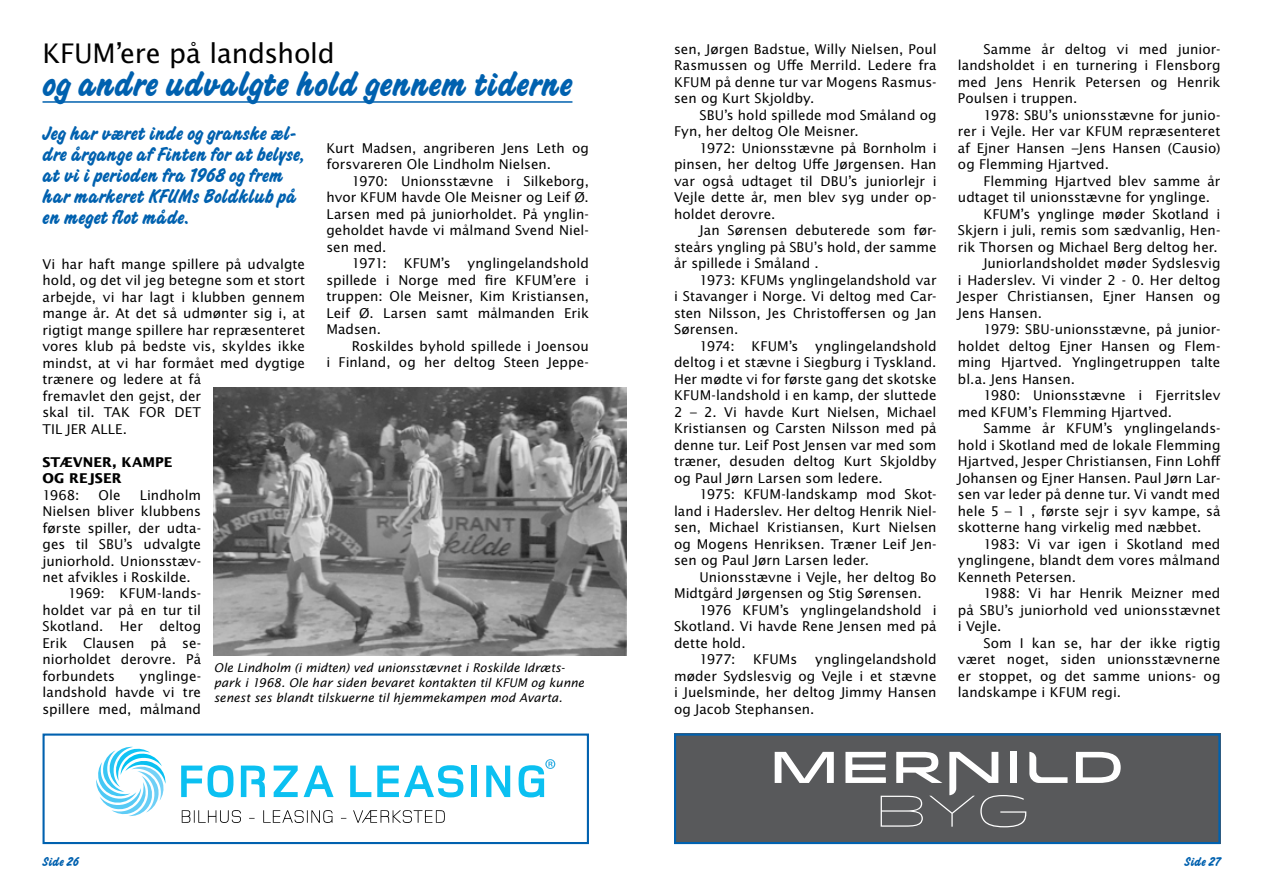
<style>
.page{position:relative;width:1263px;height:893px;background:#fff}
.page>*{position:absolute;margin:0;border:0;box-sizing:border-box;transform-origin:0 0}
.t1{font:37.5px "Challenge Bold Plain";letter-spacing:-.005em;color:#0061af}
.t2{font:27px "Lucida Sans Std";letter-spacing:-.01em;color:#000}
.t3{font:21px/21px "Challenge Bold Plain";color:#0061af}
.t4{font:13.5px/16.5px "Lucida Sans Std";letter-spacing:.005em;color:#000;text-align:justify}
.t5{font:700 13.5px/16.5px "Lucida Sans Std";color:#000}
.t6{font:13.5px "Challenge Bold Plain";letter-spacing:.005em;color:#0061af}
.t7{font:italic 12px/15px "Lucida Sans Std";color:#000}
</style>
<div class="page">
<div style="left:674px;top:733px;width:546px;height:111px;background:#58595b"></div>
<svg style="left:775px;top:752px;width:59px;height:31px"></svg>
<svg style="left:1076px;top:752px;width:45px;height:31px"></svg>
<svg style="left:845px;top:752px;width:222px;height:75px"></svg>
<div style="left:674px;top:733px;width:546px;height:111px;border:2px solid #0061af"></div>
<svg style="left:182px;top:810px;width:263px;height:13px"></svg>
<svg style="left:96px;top:746px;width:70px;height:70px"></svg>
<svg style="left:181px;top:766px;width:21px;height:31px"></svg>
<svg style="left:208px;top:765px;width:25px;height:32px"></svg>
<svg style="left:241px;top:766px;width:24px;height:31px"></svg>
<svg style="left:274px;top:766px;width:24px;height:31px"></svg>
<svg style="left:304px;top:766px;width:30px;height:31px"></svg>
<svg style="left:350px;top:766px;width:21px;height:31px"></svg>
<svg style="left:377px;top:765px;width:86px;height:32px"></svg>
<div style="left:471px;top:766px;width:6px;height:31px;background:#0bc0f1"></div>
<svg style="left:486px;top:766px;width:24px;height:31px"></svg>
<svg style="left:519px;top:759px;width:36px;height:38px"></svg>
<div style="left:43px;top:733px;width:546px;height:111px;border:2px solid #0061af"></div>
<hr style="left:43px;top:101px;width:529px;height:2px;background:#0061af">
<img style="left:214px;top:387px;width:412px;height:268px">
<h2 class="t2" style="left:43px;top:38px;width:294px">KFUM’ere på landshold</h2>
<h1 class="t1" style="left:43px;top:61px;width:531px">og andre udvalgte hold gennem tiderne</h1>
<h3 class="t3" style="left:43px;top:122px;width:264px">Jeg har været inde og granske æl&shy;dre årgange af Finten for at belyse, at vi i perioden fra 1968 og frem har markeret KFUMs Boldklub på en meget flot måde.</h3>
<p class="t4" style="left:43px;top:256px;width:264px;text-align:left">Vi har haft mange spillere på udvalgte hold, og det vil jeg betegne som et stort arbejde, vi har lagt i klubben gennem mange år. At det så udmønter sig i, at rigtigt mange spillere har repræsenteret vores klub på bedste vis, skyldes ikke mindst, at vi har formået med dygtige trænere og ledere at få<br>fremavlet den gejst, der<br>skal til. TAK FOR DET<br>TIL JER ALLE.</p>
<p class="t5" style="left:43px;top:454px;width:132px">STÆVNER, KAMPE<br>OG REJSER</p>
<p class="t4" style="left:43px;top:487px;width:39px">1968:</p>
<p class="t4" style="left:99px;top:487px;width:24px">Ole</p>
<p class="t4" style="left:140px;top:487px;width:63px">Lindholm</p>
<p class="t4" style="left:43px;top:503px;width:160px">Nielsen bliver klubbens</p>
<p class="t4" style="left:43px;top:520px;width:160px">første spiller, der udta-</p>
<p class="t4" style="left:43px;top:536px;width:160px">ges til SBU’s udvalgte</p>
<p class="t4" style="left:43px;top:553px;width:160px">juniorhold. Unionsstæv-</p>
<p class="t4" style="left:43px;top:569px;width:150px">net afvikles i Roskilde.</p>
<p class="t4" style="left:68px;top:586px;width:135px">1969: KFUM-lands-</p>
<p class="t4" style="left:43px;top:602px;width:160px">holdet var på en tur til</p>
<p class="t4" style="left:43px;top:619px;width:160px">Skotland. Her deltog</p>
<p class="t4" style="left:43px;top:635px;width:160px">Erik Clausen på se-</p>
<p class="t4" style="left:43px;top:652px;width:160px">niorholdet derovre. På</p>
<p class="t4" style="left:43px;top:668px;width:74px">forbundets</p>
<p class="t4" style="left:326px;top:140px;width:264px">Kurt Madsen, angriberen Jens Leth og forsvareren Ole Lindholm Nielsen.</p>
<p class="t4" style="left:352px;top:173px;width:239px">1970: Unionsstævne i Silkeborg,</p>
<p class="t4" style="left:326px;top:190px;width:264px">hvor KFUM havde Ole Meisner og Leif Ø.</p>
<p class="t4" style="left:326px;top:206px;width:264px">Larsen med på juniorholdet. På ynglin-</p>
<p class="t4" style="left:326px;top:223px;width:264px">geholdet havde vi målmand Svend Niel-</p>
<p class="t4" style="left:326px;top:239px;width:62px">sen med.</p>
<p class="t4" style="left:352px;top:256px;width:36px">1971:</p>
<p class="t4" style="left:404px;top:256px;width:49px">KFUM’s</p>
<p class="t4" style="left:326px;top:256px;width:264px;text-indent:141px">ynglingelandshold spillede i Norge med fire KFUM’ere i truppen: Ole Meisner, Kim Kristiansen, Leif Ø. Larsen samt målmanden Erik Madsen.</p>
<p class="t4" style="left:326px;top:338px;width:264px;text-align:right">Roskildes byhold spillede i Joensou<br>i Finland, og her deltog Steen Jeppe-</p>
<p class="t7" style="left:214px;top:660px;width:372px">Ole Lindholm (i midten) ved unionsstævnet i Roskilde Idræts&shy;park i 1968. Ole har siden bevaret kontakten til KFUM og kunne senest ses blandt tilskuerne til hjemmekampen mod Avarta.</p>
<p class="t4" style="left:43px;top:668px;width:160px;text-indent:97px">ynglinge&shy;landshold havde vi tre spillere med, målmand</p>
<p class="t4" style="left:674px;top:41px;width:264px">sen, Jørgen Badstue, Willy Nielsen, Poul Rasmussen og Uffe Merrild. Ledere fra KFUM på denne tur var Mogens Rasmus&shy;sen og Kurt Skjoldby.</p>
<p class="t4" style="left:674px;top:107px;width:264px;text-indent:26px">SBU’s hold spillede mod Småland og<br>Fyn, her deltog Ole Meisner.</p>
<p class="t4" style="left:674px;top:140px;width:264px;text-indent:26px">1972: Unionsstævne på Bornholm i pinsen, her deltog Uffe Jørgensen. Han var også udtaget til DBU’s juniorlejr i Vejle dette år, men blev syg under op&shy;holdet derovre.</p>
<p class="t4" style="left:674px;top:222px;width:264px;text-indent:26px">Jan Sørensen debuterede som før&shy;steårs yngling på SBU’s hold, der samme år spillede i Småland .</p>
<p class="t4" style="left:674px;top:272px;width:264px;text-indent:26px">1973: KFUMs ynglingelandshold var i Stavanger i Norge. Vi deltog med Car&shy;sten Nilsson, Jes Christoffersen og Jan Sørensen.</p>
<p class="t4" style="left:674px;top:338px;width:264px;text-indent:26px">1974: KFUM’s ynglingelandshold deltog i et stævne i Siegburg i Tyskland.<br>Her mødte vi for første gang det skotske KFUM-landshold i en kamp, der sluttede 2 – 2. Vi havde Kurt Nielsen, Michael Kristiansen og Carsten Nilsson med på denne tur. Leif Post Jensen var med som træner, desuden deltog Kurt Skjoldby og Paul Jørn Larsen som ledere.</p>
<p class="t4" style="left:674px;top:486px;width:264px;text-indent:26px">1975: KFUM-landskamp mod Skot&shy;land i Haderslev. Her deltog Henrik Niel&shy;sen, Michael Kristiansen, Kurt Nielsen og Mogens Henriksen. Træner Leif Jen&shy;sen og Paul Jørn Larsen leder.</p>
<p class="t4" style="left:674px;top:569px;width:264px;text-indent:26px">Unionsstævne i Vejle, her deltog Bo<br>Midtgård Jørgensen og Stig Sørensen.</p>
<p class="t4" style="left:699px;top:602px;width:239px">1976 KFUM’s ynglingelandshold i</p>
<p class="t4" style="left:674px;top:618px;width:264px">Skotland. Vi havde Rene Jensen med på</p>
<p class="t4" style="left:674px;top:635px;width:73px">dette hold.</p>
<p class="t4" style="left:699px;top:651px;width:37px">1977:</p>
<p class="t4" style="left:753px;top:651px;width:46px">KFUMs</p>
<p class="t4" style="left:674px;top:651px;width:264px;text-indent:141px">ynglingelandshold møder Sydslesvig og Vejle i et stævne i Juelsminde, her deltog Jimmy Hansen og Jacob Stephansen.</p>
<p class="t4" style="left:958px;top:41px;width:264px;text-indent:26px">Samme år deltog vi med junior&shy;landsholdet i en turnering i Flensborg med Jens Henrik Petersen og Henrik Poulsen i truppen.</p>
<p class="t4" style="left:958px;top:107px;width:264px;text-indent:26px">1978: SBU’s unionsstævne for junio&shy;rer i Vejle. Her var KFUM repræsenteret af Ejner Hansen –Jens Hansen (Causio) og Flemming Hjartved.</p>
<p class="t4" style="left:983px;top:173px;width:239px">Flemming Hjartved blev samme år</p>
<p class="t4" style="left:958px;top:189px;width:254px">udtaget til unionsstævne for ynglinge.</p>
<p class="t4" style="left:983px;top:206px;width:239px">KFUM’s ynglinge møder Skotland i</p>
<p class="t4" style="left:958px;top:222px;width:264px">Skjern i juli, remis som sædvanlig, Hen-</p>
<p class="t4" style="left:958px;top:239px;width:261px">rik Thorsen og Michael Berg deltog her.</p>
<p class="t4" style="left:983px;top:255px;width:239px">Juniorlandsholdet møder Sydslesvig</p>
<p class="t4" style="left:958px;top:272px;width:264px">i Haderslev. Vi vinder 2 - 0. Her deltog</p>
<p class="t4" style="left:958px;top:288px;width:264px">Jesper Christiansen, Ejner Hansen og</p>
<p class="t4" style="left:958px;top:305px;width:86px">Jens Hansen.</p>
<p class="t4" style="left:983px;top:321px;width:239px">1979: SBU-unionsstævne, på junior-</p>
<p class="t4" style="left:958px;top:338px;width:264px">holdet deltog Ejner Hansen og Flem-</p>
<p class="t4" style="left:958px;top:354px;width:264px">ming Hjartved. Ynglingetruppen talte</p>
<p class="t4" style="left:958px;top:371px;width:119px">bl.a. Jens Hansen.</p>
<p class="t4" style="left:983px;top:387px;width:239px">1980: Unionsstævne i Fjerritslev</p>
<p class="t4" style="left:958px;top:404px;width:216px">med KFUM’s Flemming Hjartved.</p>
<p class="t4" style="left:983px;top:420px;width:239px">Samme år KFUM’s ynglingelands-</p>
<p class="t4" style="left:958px;top:437px;width:264px">hold i Skotland med de lokale Flemming</p>
<p class="t4" style="left:958px;top:453px;width:264px">Hjartved, Jesper Christiansen, Finn Lohff</p>
<p class="t4" style="left:958px;top:470px;width:264px">Johansen og Ejner Hansen. Paul Jørn Lar-</p>
<p class="t4" style="left:958px;top:486px;width:264px">sen var leder på denne tur. Vi vandt med</p>
<p class="t4" style="left:958px;top:503px;width:264px">hele 5 – 1 , første sejr i syv kampe, så</p>
<p class="t4" style="left:958px;top:519px;width:245px">skotterne hang virkelig med næbbet.</p>
<p class="t4" style="left:983px;top:536px;width:239px">1983: Vi var igen i Skotland med</p>
<p class="t4" style="left:958px;top:552px;width:264px">ynglingene, blandt dem vores målmand</p>
<p class="t4" style="left:958px;top:569px;width:120px">Kenneth Petersen.</p>
<p class="t4" style="left:983px;top:585px;width:239px">1988: Vi har Henrik Meizner med</p>
<p class="t4" style="left:958px;top:602px;width:264px">på SBU’s juniorhold ved unionsstævnet</p>
<p class="t4" style="left:958px;top:618px;width:45px">i Vejle.</p>
<p class="t4" style="left:983px;top:635px;width:239px">Som I kan se, har der ikke rigtig</p>
<p class="t4" style="left:958px;top:651px;width:264px">været noget, siden unionsstævnerne</p>
<p class="t4" style="left:958px;top:668px;width:264px">er stoppet, og det samme unions- og</p>
<p class="t4" style="left:958px;top:684px;width:165px">landskampe i KFUM regi.</p>
<p class="t6" style="left:43px;top:853px;width:38px">Side 26</p>
<p class="t6" style="left:1184px;top:853px;width:37px">Side 27</p>
</div>
